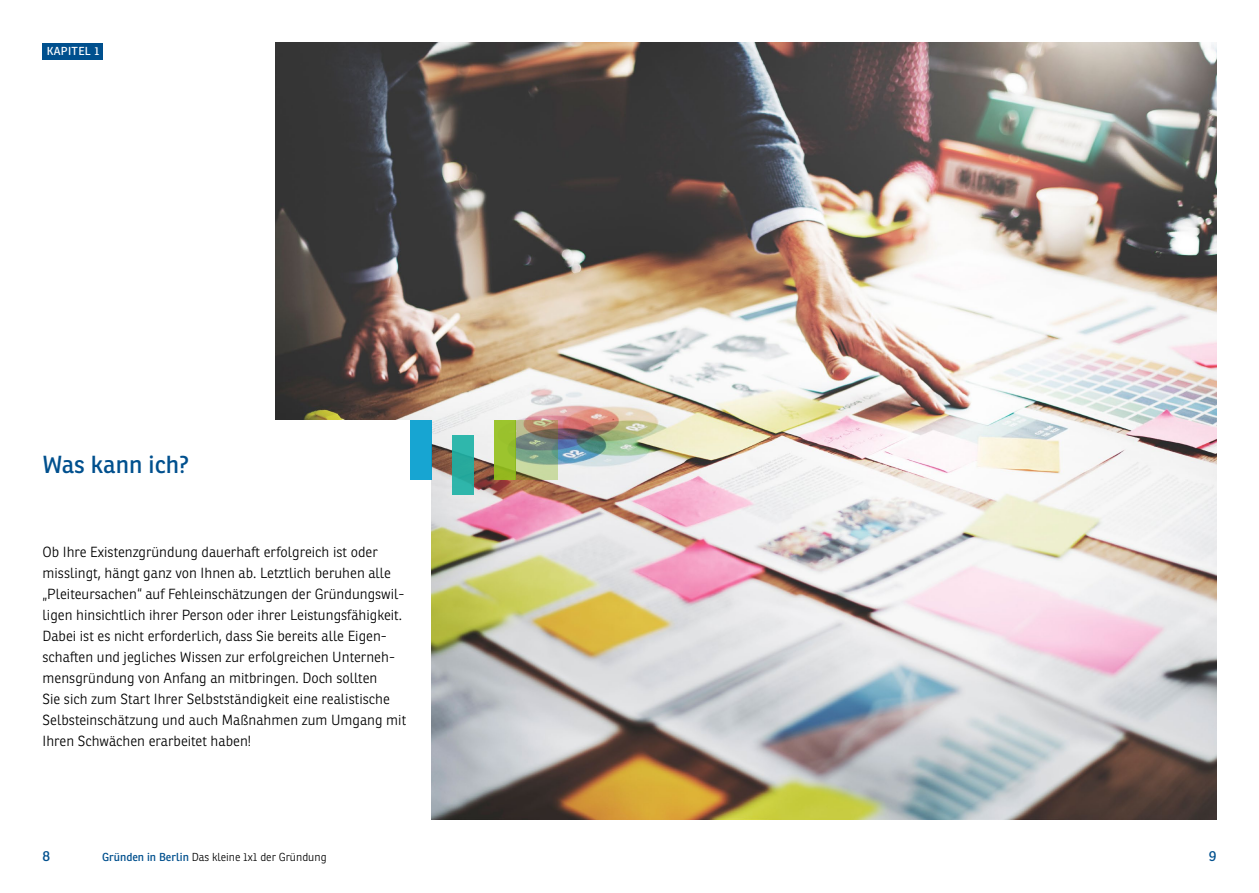
<style>
.page{position:relative;width:1259px;height:893px;background:#fff}
.page>*{position:absolute;margin:0;border:0;box-sizing:border-box;transform-origin:0 0}
.t1{font:24px "Ronnia";color:#00508e}
.t2{font:300 14.25px/21px "Ronnia";color:#000}
.t3{font:14.25px "Ronnia";color:#00508e}
.t4{font:300 11.25px "Ronnia";color:#000}
.t5{font:11.25px "Ronnia";letter-spacing:.03em;color:#fff}
.s1{font-weight:400;color:#00508e}
</style>
<div class="page">
<div style="left:43px;top:43px;width:60px;height:17px;background:#00508e"></div>
<img style="left:276px;top:43px;width:940px;height:777px">
<div style="left:43px;top:421px;width:388px;height:420px;background:#fff"></div>
<div style="left:494px;top:421px;width:21px;height:59px;background:linear-gradient(to bottom,#9cc531,#95bb23)"></div>
<svg style="left:515px;top:421px;width:42px;height:59px;background:#94a17e"></svg>
<div style="left:452px;top:435px;width:21px;height:60px;background:linear-gradient(to bottom,#2bb2a6,#2aaea3)"></div>
<div style="left:410px;top:421px;width:21px;height:59px;background:#17a5d2"></div>
<p class="t5" style="left:47px;top:44px;width:54px">KAPITEL 1</p>
<h1 class="t1" style="left:43px;top:450px;width:148px">Was kann ich?</h1>
<p class="t2" style="left:43px;top:541px;width:365px">Ob Ihre Existenzgründung dauerhaft erfolgreich ist oder misslingt, hängt ganz von Ihnen ab. Letztlich beruhen alle „Pleiteursachen“ auf Fehleinschätzungen der Gründungswil&shy;ligen hinsichtlich ihrer Person oder ihrer Leistungsfähigkeit.<br>Dabei ist es nicht erforderlich, dass Sie bereits alle Eigen&shy;schaften und jegliches Wissen zur erfolgreichen Unterneh&shy;mensgründung von Anfang an mitbringen. Doch sollten<br>Sie sich zum Start Ihrer Selbstständigkeit eine realistische Selbsteinschätzung und auch Maßnahmen zum Umgang mit Ihren Schwächen erarbeitet haben!</p>
<p class="t3" style="left:43px;top:847px;width:9px">8</p>
<p class="t4" style="left:102px;top:850px;width:226px"><span class="s1">Gründen in Berlin</span> Das kleine 1x1 der Gründung</p>
<p class="t3" style="left:1208px;top:847px;width:9px">9</p>
</div>
